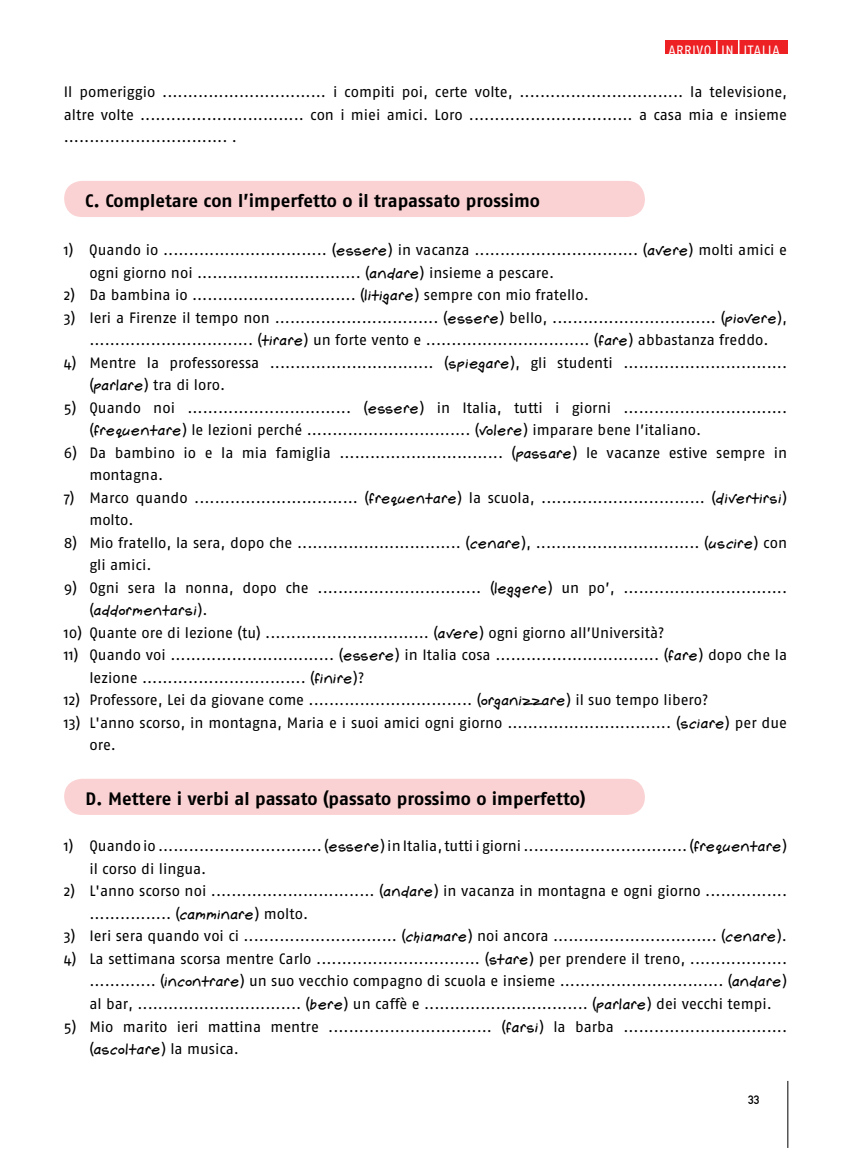
<style>
.page{position:relative;width:851px;height:1149px;background:#fff}
.page>*{position:absolute;margin:0;border:0;box-sizing:border-box;transform-origin:0 0}
.t1{font:18px "Fago No Bold Roman";color:#000}
.t2{font:15px/22.5px "Fago No Regular Roman";color:#000}
.t3{font:15px "Gemelli";color:#000}
.t4{font:13.5px "Fago No Regular Roman";letter-spacing:.04em;color:#fff}
.t5{font:12px "DIN Mittelschrift Std";color:#000}
.s1{font-family:"Gemelli"}
.s2{font-family:"Fago No Regular Roman"}
</style>
<div class="page">
<hr style="left:787px;top:1080px;width:1px;height:67px;background:#000">
<div style="left:665px;top:40px;width:122px;height:14px;background:#ed2024"></div>
<svg style="left:716px;top:41px;width:1px;height:13px"></svg>
<svg style="left:738px;top:40px;width:1px;height:14px"></svg>
<div style="left:64px;top:181px;width:580px;height:36px;background:#fbd2d3;border-radius:18px"></div>
<div style="left:64px;top:778px;width:580px;height:36px;background:#fbd2d3;border-radius:18px"></div>
<p class="t4" style="left:668px;top:42px;width:113px">ARRIVO IN ITALIA</p>
<p class="t2" style="left:64px;top:81px;width:724px;text-align:justify">Il pomeriggio ................................ i compiti poi, certe volte, ................................ la televisione, altre volte ................................ con i miei amici. Loro ................................ a casa mia e insieme ................................ .</p>
<p class="t1" style="left:85px;top:190px;width:456px">C. Completare con l’imperfetto o il trapassato prossimo</p>
<p class="t2" style="left:89px;top:238px;width:699px;text-indent:-26px">1) Quando io ................................ (<span class="s1">essere</span>) in vacanza ................................ (<span class="s1">avere</span>) molti amici e ogni giorno noi ................................ (<span class="s1">andare</span>) insieme a pescare.</p>
<p class="t2" style="left:64px;top:283px;width:526px">2) Da bambina io ................................ (<span class="s1">litigare</span>) sempre con mio fratello.</p>
<p class="t2" style="left:64px;top:306px;width:724px;text-align:center">3) Ieri a Firenze il tempo non ................................ (<span class="s1">essere</span>) bello, ................................ (<span class="s1">piovere</span>), ................................ (<span class="s1">tirare</span>) un forte vento e ................................ (<span class="s1">fare</span>) abbastanza freddo.</p>
<p class="t2" style="left:89px;top:351px;width:699px;text-indent:-26px">4) Mentre la professoressa ................................ (<span class="s1">spiegare</span>), gli studenti ................................ (<span class="s1">parlare</span>) tra di loro.</p>
<p class="t2" style="left:89px;top:396px;width:699px;text-indent:-26px">5) Quando noi ................................ (<span class="s1">essere</span>) in Italia, tutti i giorni ................................ (<span class="s1">frequentare</span>) le lezioni perché ................................ (<span class="s1">volere</span>) imparare bene l’italiano.</p>
<p class="t2" style="left:89px;top:441px;width:699px;text-indent:-26px">6) Da bambino io e la mia famiglia ................................ (<span class="s1">passare</span>) le vacanze estive sempre in montagna.</p>
<p class="t2" style="left:89px;top:486px;width:699px;text-indent:-26px">7) Marco quando ................................ (<span class="s1">frequentare</span>) la scuola, ................................ (<span class="s1">divertirsi</span>) molto.</p>
<p class="t2" style="left:89px;top:531px;width:699px;text-indent:-26px">8) Mio fratello, la sera, dopo che ................................ (<span class="s1">cenare</span>), ................................ (<span class="s1">uscire</span>) con gli amici.</p>
<p class="t2" style="left:64px;top:576px;width:724px">9) Ogni sera la nonna, dopo che ................................ (<span class="s1">leggere</span>) un po’, ................................</p>
<p class="t3" style="left:89px;top:601px;width:120px"><span class="s2">(</span>addormentarsi<span class="s2">).</span></p>
<p class="t2" style="left:64px;top:621px;width:602px">10) Quante ore di lezione (tu) ................................ (<span class="s1">avere</span>) ogni giorno all’Università?</p>
<p class="t2" style="left:89px;top:643px;width:699px;text-indent:-26px">11) Quando voi ................................ (<span class="s1">essere</span>) in Italia cosa ................................ (<span class="s1">fare</span>) dopo che la lezione ................................ (<span class="s1">finire</span>)?</p>
<p class="t2" style="left:64px;top:688px;width:646px">12) Professore, Lei da giovane come ................................ (<span class="s1">organizzare</span>) il suo tempo libero?</p>
<p class="t2" style="left:89px;top:711px;width:699px;text-indent:-26px">13) L'anno scorso, in montagna, Maria e i suoi amici ogni giorno ................................ (<span class="s1">sciare</span>) per due ore.</p>
<p class="t1" style="left:85px;top:788px;width:501px">D. Mettere i verbi al passato (passato prossimo o imperfetto)</p>
<p class="t2" style="left:89px;top:834px;width:699px;text-indent:-26px">1) Quando io ................................(<span class="s1">essere</span>)inItalia,tuttii giorni................................(<span class="s1">frequentare</span>) il corso di lingua.</p>
<p class="t2" style="left:89px;top:879px;width:699px;text-indent:-26px">2) L'anno scorso noi ................................ (<span class="s1">andare</span>) in vacanza in montagna e ogni giorno ................ ................ (<span class="s1">camminare</span>) molto.</p>
<p class="t2" style="left:64px;top:924px;width:724px">3) Ieri sera quando voi ci .............................. (<span class="s1">chiamare</span>) noi ancora ................................ (<span class="s1">cenare</span>).</p>
<p class="t2" style="left:89px;top:947px;width:699px;text-align:justify;text-indent:-26px">4) La settimana scorsa mentre Carlo ................................ (<span class="s1">stare</span>) per prendere il treno, ................... ............. (<span class="s1">incontrare</span>) un suo vecchio compagno di scuola e insieme ................................ (<span class="s1">andare</span>) al bar, ................................ (<span class="s1">bere</span>) un caffè e ................................ (<span class="s1">parlare</span>) dei vecchi tempi.</p>
<p class="t2" style="left:89px;top:1014px;width:699px;text-indent:-26px">5) Mio marito ieri mattina mentre ................................ (<span class="s1">farsi</span>) la barba ................................ (<span class="s1">ascoltare</span>) la musica.</p>
<p class="t5" style="left:748px;top:1091px;width:13px">33</p>
</div>
